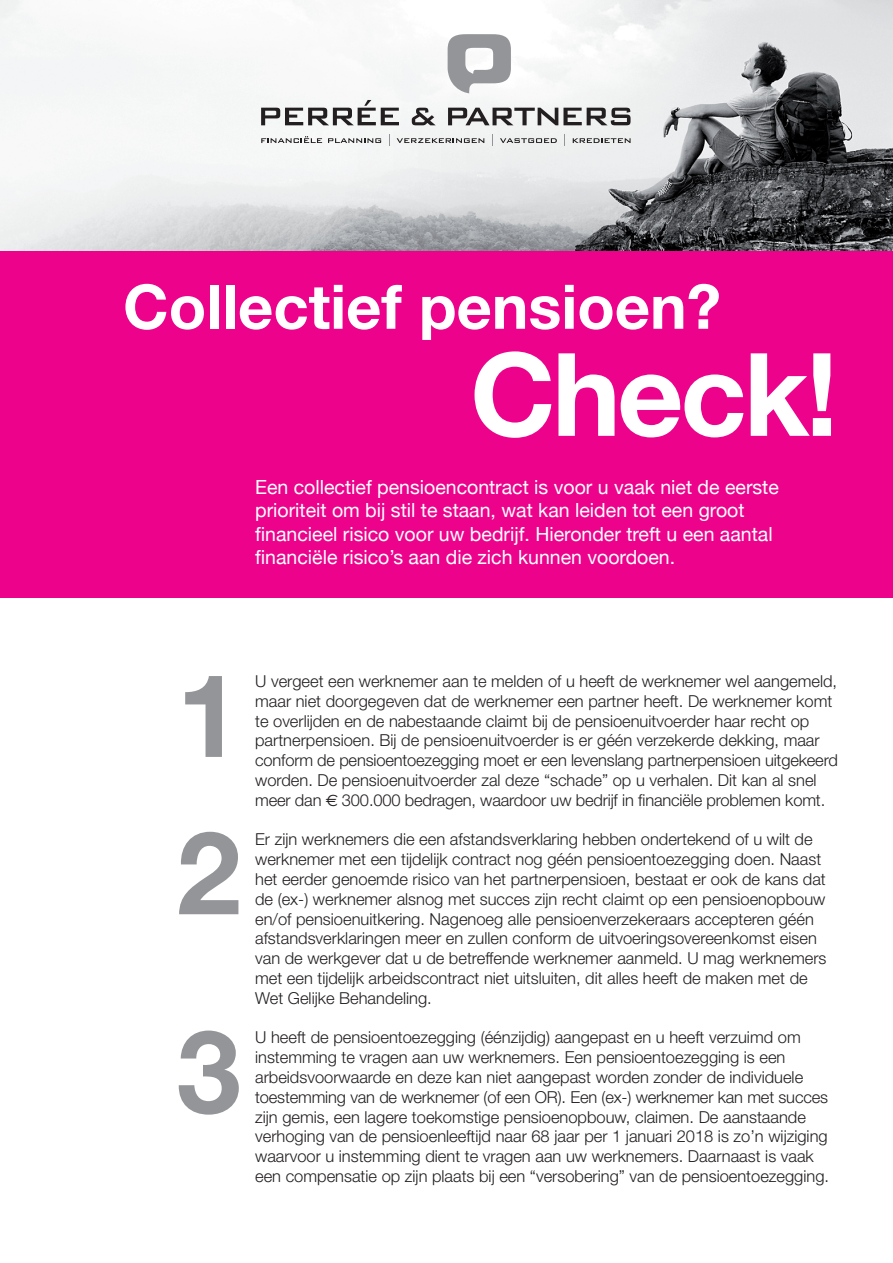
<style>
.page{position:relative;width:893px;height:1263px;background:#fff}
.page>*{position:absolute;margin:0;border:0;box-sizing:border-box;transform-origin:0 0}
.t1{font:700 115.5px "Helvetica Neue";letter-spacing:-.03em;color:#fff}
.t2{font:700 115.5px/157.4px "Helvetica Neue";color:#939598}
.t3{font:700 61.5px "Helvetica Neue";color:#fff}
.t4{font:19.5px/23.4px "Helvetica Neue";color:#fff}
.t5{font:300 16.5px/19.8px "Helvetica Neue";color:#231f20}
.s1{font-family:"Euro Sans";font-weight:400}
</style>
<div class="page">
<img style="left:0;top:0;width:893px;height:251px">
<div style="left:0;top:251px;width:893px;height:346px;background:#ed028c"></div>
<svg style="left:261px;top:100px;width:138px;height:25px"></svg>
<svg style="left:412px;top:108px;width:24px;height:17px"></svg>
<svg style="left:448px;top:108px;width:183px;height:17px"></svg>
<svg style="left:261px;top:136px;width:61px;height:7px"></svg>
<svg style="left:328px;top:138px;width:53px;height:5px"></svg>
<svg style="left:389px;top:134px;width:1px;height:12px"></svg>
<svg style="left:397px;top:138px;width:87px;height:5px"></svg>
<svg style="left:492px;top:134px;width:1px;height:12px"></svg>
<svg style="left:500px;top:138px;width:57px;height:5px"></svg>
<svg style="left:564px;top:134px;width:1px;height:12px"></svg>
<svg style="left:573px;top:138px;width:58px;height:5px"></svg>
<svg style="left:448px;top:34px;width:63px;height:59px"></svg>
<h2 class="t3" style="left:123px;top:269px;width:599px">Collectief pensioen?</h2>
<h1 class="t1" style="left:470px;top:323px;width:369px">Check!</h1>
<p class="t4" style="left:255px;top:476px;width:525px">Een collectief pensioencontract is voor u vaak niet de eerste prioriteit om bij stil te staan, wat kan leiden tot een groot financieel risico voor uw bedrijf. Hieronder treft u een aantal financiële risico’s aan die zich kunnen voordoen.</p>
<h1 class="t2" style="left:177px;top:634px;width:66px">1<br>2</h1>
<h1 class="t2" style="left:177px;top:991px;width:66px">3</h1>
<p class="t5" style="left:255px;top:671px;width:584px">U vergeet een werknemer aan te melden of u heeft de werknemer wel aangemeld, maar niet doorgegeven dat de werknemer een partner heeft. De werknemer komt te overlijden en de nabestaande claimt bij de pensioenuitvoerder haar recht op partnerpensioen. Bij de pensioenuitvoerder is er géén verzekerde dekking, maar conform de pensioentoezegging moet er een levenslang partnerpensioen uitgekeerd worden. De pensioenuitvoerder zal deze “schade” op u verhalen. Dit kan al snel meer dan <span class="s1">€</span> 300.000 bedragen, waardoor uw bedrijf in financiële problemen komt.</p>
<p class="t5" style="left:255px;top:829px;width:573px">Er zijn werknemers die een afstandsverklaring hebben ondertekend of u wilt de werknemer met een tijdelijk contract nog géén pensioentoezegging doen. Naast het eerder genoemde risico van het partnerpensioen, bestaat er ook de kans dat de (ex-) werknemer alsnog met succes zijn recht claimt op een pensioenopbouw en/of pensioenuitkering. Nagenoeg alle pensioenverzekeraars accepteren géén afstandsverklaringen meer en zullen conform de uitvoeringsovereenkomst eisen van de werkgever dat u de betreffende werknemer aanmeld. U mag werknemers met een tijdelijk arbeidscontract niet uitsluiten, dit alles heeft de maken met de Wet Gelijke Behandeling.</p>
<p class="t5" style="left:255px;top:1027px;width:575px">U heeft de pensioentoezegging (éénzijdig) aangepast en u heeft verzuimd om instemming te vragen aan uw werknemers. Een pensioentoezegging is een arbeidsvoorwaarde en deze kan niet aangepast worden zonder de individuele toestemming van de werknemer (of een OR). Een (ex-) werknemer kan met succes zijn gemis, een lagere toekomstige pensioenopbouw, claimen. De aanstaande verhoging van de pensioenleeftijd naar 68 jaar per 1 januari 2018 is zo’n wijziging waarvoor u instemming dient te vragen aan uw werknemers. Daarnaast is vaak een compensatie op zijn plaats bij een “versobering” van de pensioentoezegging.</p>
</div>
